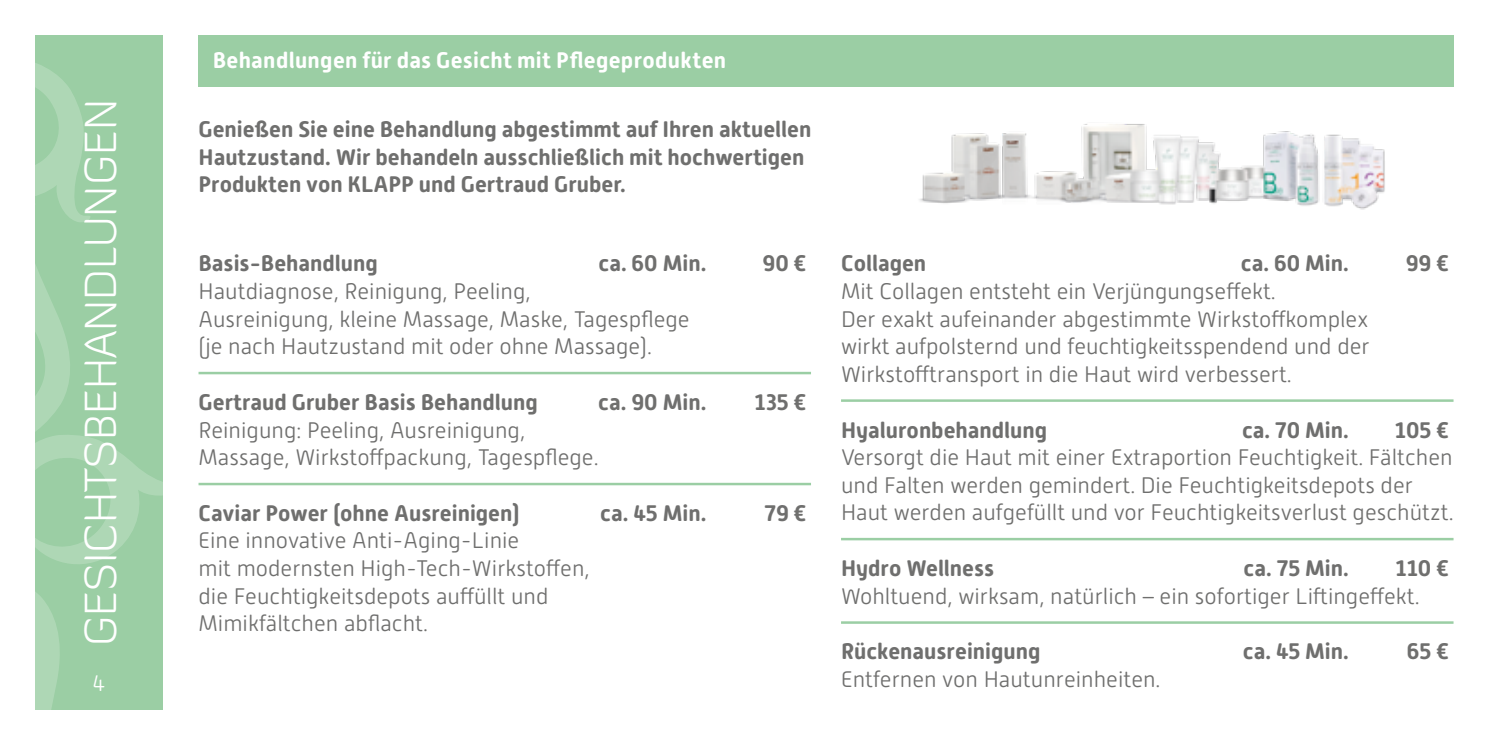
<style>
.page{position:relative;width:1489px;height:745px;background:#fff}
.page>*{position:absolute;margin:0;border:0;box-sizing:border-box;transform-origin:0 0}
.t1{font:300 45px "Diavlo";color:#fff}
.t2{font:300 22.5px/27.5px "Alwyn New Rounded";color:#6f6f6e}
.t3{font:700 22.5px/27.5px "Alwyn New Rounded";color:#6f6f6e}
.t4{font:700 22.5px "Alwyn New Rounded";letter-spacing:.015em;color:#fff}
.t5{font:300 22.5px "Alwyn New Rounded";color:#fff}
</style>
<div class="page">
<hr style="left:198px;top:371px;width:613px;height:3px;background:#9bcea4">
<hr style="left:198px;top:482px;width:613px;height:3px;background:#9bcea4">
<hr style="left:841px;top:399px;width:612px;height:2px;background:#9bcea4">
<hr style="left:841px;top:537px;width:612px;height:3px;background:#9bcea4">
<hr style="left:841px;top:621px;width:612px;height:2px;background:#9bcea4">
<svg style="left:35px;top:35px;width:128px;height:674px;background:#9ecfa7"></svg>
<div style="left:198px;top:35px;width:1255px;height:51px;background:#9bcea4"></div>
<img style="left:919px;top:124px;width:466px;height:86px">
<h1 class="t1" style="left:73px;top:645px;width:548px;rotate:-90deg">GESICHTSBEHANDLUNGEN</h1>
<p class="t5" style="left:93px;top:670px;width:14px">4</p>
<p class="t4" style="left:213px;top:47px;width:515px">Behandlungen für das Gesicht mit Pflegeprodukten</p>
<p class="t3" style="left:198px;top:115px;width:614px">Genießen Sie eine Behandlung abgestimmt auf Ihren aktuellen<br>Hautzustand. Wir behandeln ausschließlich mit hochwertigen<br>Produkten von KLAPP und Gertraud Gruber.</p>
<p class="t3" style="left:198px;top:250px;width:181px">Basis-Behandlung</p>
<p class="t3" style="left:598px;top:250px;width:109px">ca. 60 Min.</p>
<p class="t3" style="left:762px;top:250px;width:45px">90 €</p>
<p class="t2" style="left:198px;top:277px;width:492px">Hautdiagnose, Reinigung, Peeling,<br>Ausreinigung, kleine Massage, Maske, Tagespflege (je nach Hautzustand mit oder ohne Massage).</p>
<p class="t3" style="left:198px;top:388px;width:341px">Gertraud Gruber Basis Behandlung</p>
<p class="t3" style="left:598px;top:388px;width:109px">ca. 90 Min.</p>
<p class="t3" style="left:754px;top:388px;width:53px">135 €</p>
<p class="t2" style="left:198px;top:416px;width:401px">Reinigung: Peeling, Ausreinigung,<br>Massage, Wirkstoffpackung, Tagespflege.</p>
<p class="t3" style="left:198px;top:499px;width:323px">Caviar Power (ohne Ausreinigen)</p>
<p class="t3" style="left:600px;top:499px;width:107px">ca. 45 Min.</p>
<p class="t3" style="left:764px;top:499px;width:43px">79 €</p>
<p class="t2" style="left:198px;top:526px;width:393px">Eine innovative Anti-Aging-Linie<br>mit modernsten High-Tech-Wirkstoffen, die Feuchtigkeitsdepots auffüllt und Mimikfältchen abflacht.</p>
<p class="t3" style="left:841px;top:250px;width:87px">Collagen</p>
<p class="t3" style="left:1240px;top:250px;width:109px">ca. 60 Min.</p>
<p class="t3" style="left:1405px;top:250px;width:45px">99 €</p>
<p class="t2" style="left:841px;top:277px;width:530px">Mit Collagen entsteht ein Verjüngungseffekt.<br>Der exakt aufeinander abgestimmte Wirkstoffkomplex wirkt aufpolsternd und feuchtigkeitsspendend und der Wirkstofftransport in die Haut wird verbessert.</p>
<p class="t3" style="left:841px;top:415px;width:207px">Hyaluronbehandlung</p>
<p class="t3" style="left:1241px;top:415px;width:108px">ca. 70 Min.</p>
<p class="t3" style="left:1394px;top:415px;width:56px">105 €</p>
<p class="t2" style="left:841px;top:443px;width:614px">Versorgt die Haut mit einer Extraportion Feuchtigkeit. Fältchen und Falten werden gemindert. Die Feuchtigkeitsdepots der<br>Haut werden aufgefüllt und vor Feuchtigkeitsverlust geschützt.</p>
<p class="t3" style="left:841px;top:554px;width:155px">Hydro Wellness</p>
<p class="t3" style="left:1243px;top:554px;width:107px">ca. 75 Min.</p>
<p class="t3" style="left:1395px;top:554px;width:55px">110 €</p>
<p class="t2" style="left:841px;top:581px;width:580px">Wohltuend, wirksam, natürlich – ein sofortiger Liftingeffekt.</p>
<p class="t3" style="left:841px;top:637px;width:201px">Rückenausreinigung</p>
<p class="t3" style="left:1242px;top:637px;width:107px">ca. 45 Min.</p>
<p class="t3" style="left:1406px;top:637px;width:44px">65 €</p>
<p class="t2" style="left:841px;top:665px;width:321px">Entfernen von Hautunreinheiten.</p>
</div>
